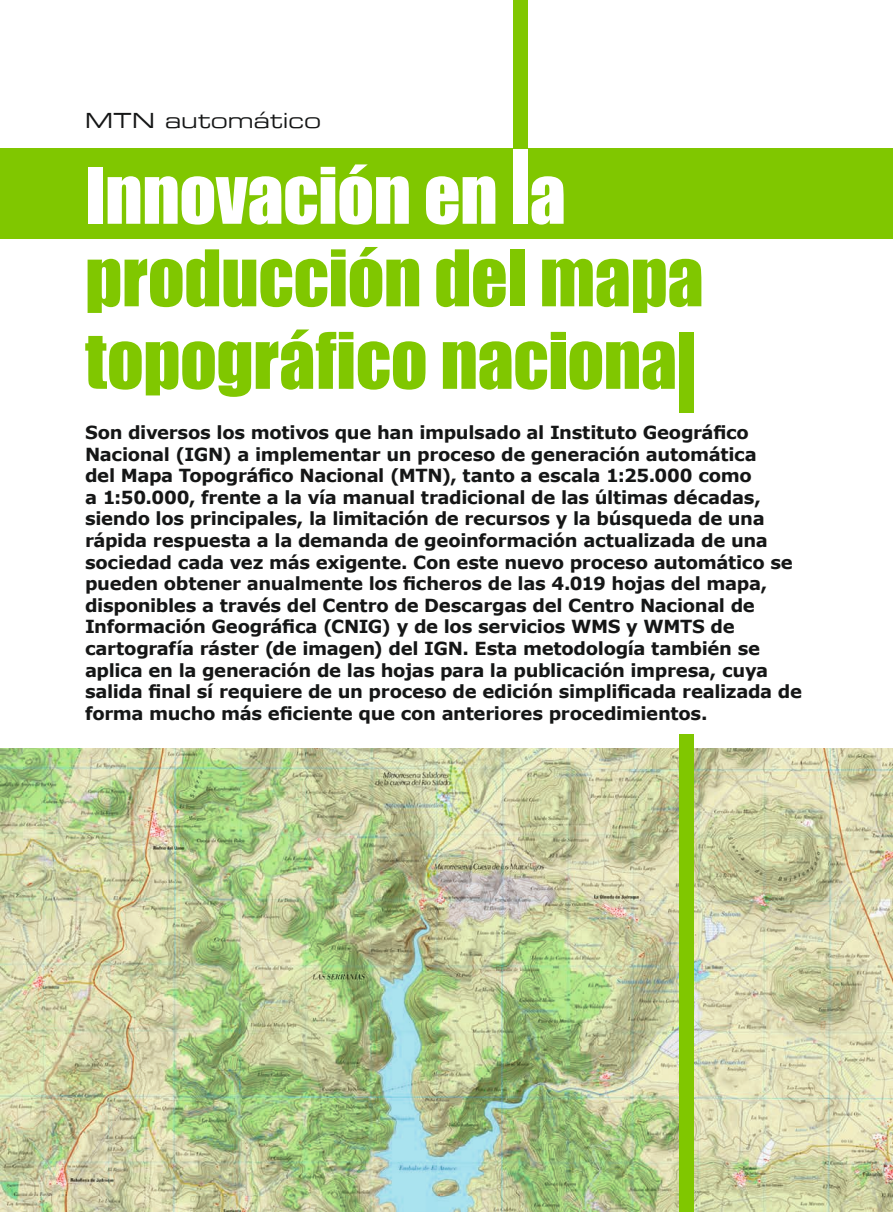
<style>
.page{position:relative;width:893px;height:1212px;background:#fff}
.page>*{position:absolute;margin:0;border:0;box-sizing:border-box;transform-origin:0 0}
.t1{font:72px/82.5px "Impact";letter-spacing:-.005em;color:#80c700}
.t2{font:72px "Impact";letter-spacing:-.01em;color:#fff}
.t3{font:21px "Eurostile Extended";letter-spacing:.005em;color:#151616}
.t4{font:700 18px/21.6px "Verdana";letter-spacing:-.02em;color:#151616}
</style>
<div class="page">
<div style="left:0;top:149px;width:893px;height:90px;background:#80c700"></div>
<img style="left:0;top:748px;width:893px;height:464px">
<div style="left:551px;top:332px;width:14px;height:7px;background:#80c700"></div>
<div style="left:551px;top:342px;width:14px;height:47px;background:#80c700"></div>
<div style="left:679px;top:332px;width:15px;height:80px;background:#80c700"></div>
<div style="left:679px;top:734px;width:15px;height:478px;background:#80c700"></div>
<div style="left:513px;top:149px;width:15px;height:75px;background:#fff"></div>
<div style="left:513px;top:0;width:15px;height:149px;background:#80c700"></div>
<p class="t3" style="left:85px;top:106px;width:238px">MTN automático</p>
<h1 class="t2" style="left:85px;top:140px;width:482px">Innovación en a</h1>
<h1 class="t1" style="left:85px;top:235px;width:620px">producción del mapa topográfico naciona</h1>
<p class="t4" style="left:85px;top:422px;width:718px">Son diversos los motivos que han impulsado al Instituto Geográfico Nacional (IGN) a implementar un proceso de generación automática<br>del Mapa Topográfico Nacional (MTN), tanto a escala 1:25.000 como<br>a 1:50.000, frente a la vía manual tradicional de las últimas décadas, siendo los principales, la limitación de recursos y la búsqueda de una rápida respuesta a la demanda de geoinformación actualizada de una sociedad cada vez más exigente. Con este nuevo proceso automático se pueden obtener anualmente los ficheros de las 4.019 hojas del mapa, disponibles a través del Centro de Descargas del Centro Nacional de Información Geográfica (CNIG) y de los servicios WMS y WMTS de cartografía ráster (de imagen) del IGN. Esta metodología también se aplica en la generación de las hojas para la publicación impresa, cuya salida final sí requiere de un proceso de edición simplificada realizada de forma mucho más eficiente que con anteriores procedimientos.</p>
</div>
